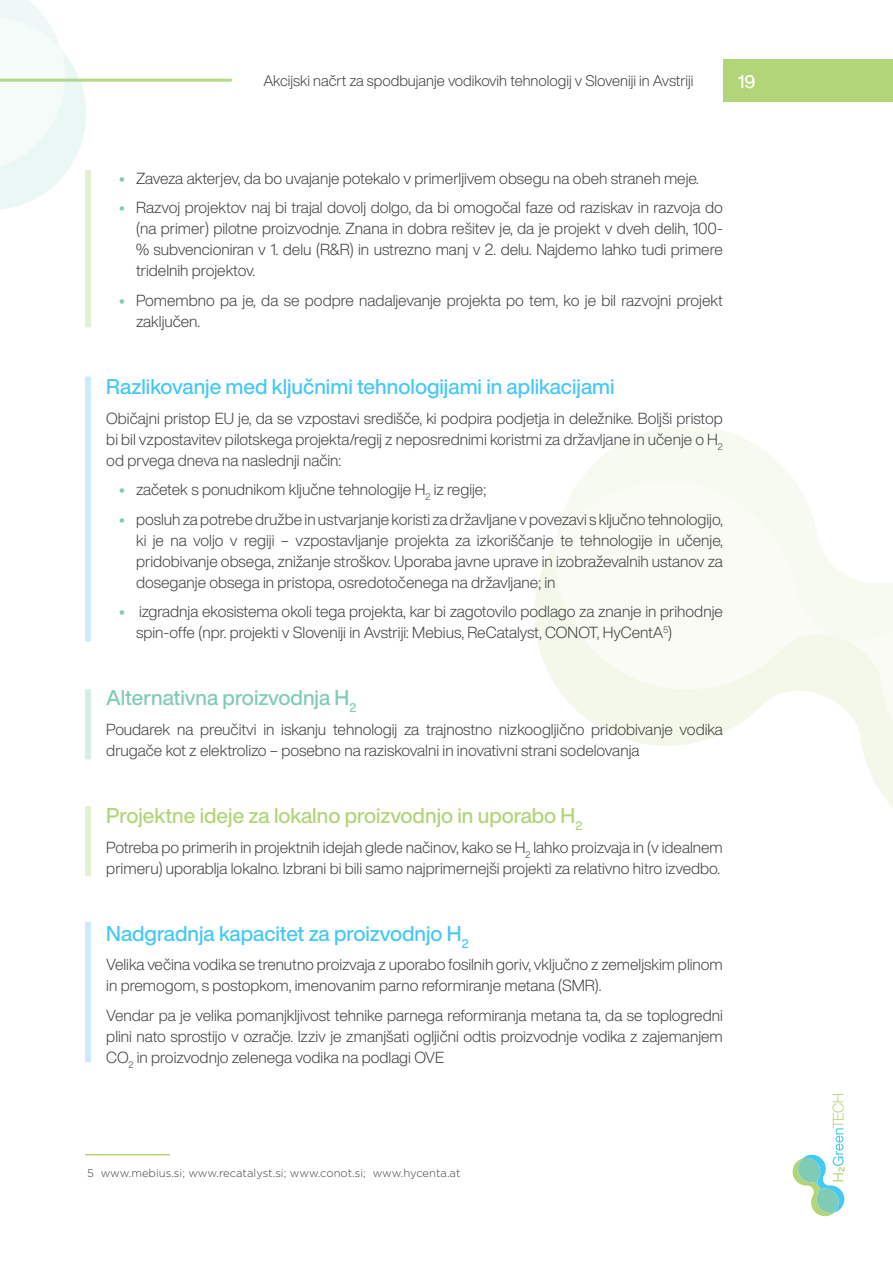
<style>
.page{position:relative;width:893px;height:1263px;background:#fff}
.page>*{position:absolute;margin:0;border:0;box-sizing:border-box;transform-origin:0 0}
.t1{font:500 21px "Helvetica Now Display";color:#44c8f5}
.t2{font:500 21px "Helvetica Now Display";color:#b1d577}
.t3{font:500 21px "Helvetica Now Display";color:#7ecbb6}
.t4{font:500 18px "Helvetica Now Display";color:#fff}
.t5{font:300 15.75px/21px "Helvetica Now Display";color:#414042}
.t6{font:300 15px "Helvetica Now Display";color:#414042}
.t7{font:300 11.25px "Gotham OT";color:#414042}
</style>
<div class="page">
<div style="left:723px;top:59px;width:170px;height:42px;background:#b1d577"></div>
<hr style="left:0;top:79px;width:232px;height:3px;background:#b8d984">
<svg style="left:792px;top:1094px;width:53px;height:123px"></svg>
<svg style="left:595px;top:426px;width:185px;height:38px;fill:#f6faf0"></svg>
<svg style="left:535px;top:553px;width:15px;height:122px;fill:#f3f8ea"></svg>
<svg style="left:550px;top:464px;width:343px;height:344px;fill:#f9fbf4"></svg>
<svg style="left:0;top:0;width:88px;height:328px"></svg>
<hr style="left:85px;top:1154px;width:85px;height:1px;background:#b1d577">
<div style="left:85px;top:170px;width:6px;height:157px;background:#e5f0d3"></div>
<div style="left:85px;top:376px;width:6px;height:266px;background:#ccecfc"></div>
<div style="left:85px;top:689px;width:6px;height:70px;background:#d7ede6"></div>
<div style="left:85px;top:806px;width:6px;height:70px;background:#e5f0d3"></div>
<div style="left:85px;top:922px;width:6px;height:140px;background:#ccecfc"></div>
<p class="t6" style="left:263px;top:71px;width:431px">Akcijski načrt za spodbujanje vodikovih tehnologij v Sloveniji in Avstriji</p>
<p class="t4" style="left:738px;top:69px;width:19px">19</p>
<p class="t5" style="left:136px;top:163px;width:588px;line-height:29.5px">Zaveza akterjev, da bo uvajanje potekalo v primerljivem obsegu na obeh straneh meje.<br>Razvoj projektov naj bi trajal dovolj dolgo, da bi omogočal faze od raziskav in razvoja do</p>
<p class="t5" style="left:136px;top:218px;width:588px;text-align:justify">(na primer) pilotne proizvodnje. Znana in dobra rešitev je, da je projekt v dveh delih, 100- % subvencioniran v 1. delu (R&amp;R) in ustrezno manj v 2. delu. Najdemo lahko tudi primere tridelnih projektov.</p>
<p class="t5" style="left:136px;top:290px;width:588px">Pomembno pa je, da se podpre nadaljevanje projekta po tem, ko je bil razvojni projekt zaključen.</p>
<h1 class="t1" style="left:106px;top:372px;width:510px">Razlikovanje med ključnimi tehnologijami in aplikacijami</h1>
<p class="t5" style="left:106px;top:407px;width:618px;text-align:justify">Običajni pristop EU je, da se vzpostavi središče, ki podpira podjetja in deležnike. Boljši pristop bi bil vzpostavitev pilotskega projekta/regij z neposrednimi koristmi za državljane in učenje o H<sub>2 </sub>od prvega dneva na naslednji način:</p>
<p class="t5" style="left:136px;top:475px;width:588px;line-height:29.5px">začetek s ponudnikom ključne tehnologije H<sub>2</sub> iz regije;<br>posluh za potrebe družbe in ustvarjanje koristi za državljane v povezavi s ključno tehnologijo,</p>
<p class="t5" style="left:136px;top:529px;width:588px;text-align:justify">ki je na voljo v regiji – vzpostavljanje projekta za izkoriščanje te tehnologije in učenje, pridobivanje obsega, znižanje stroškov. Uporaba javne uprave in izobraževalnih ustanov za doseganje obsega in pristopa, osredotočenega na državljane; in</p>
<p class="t5" style="left:136px;top:601px;width:588px">izgradnja ekosistema okoli tega projekta, kar bi zagotovilo podlago za znanje in prihodnje spin-offe (npr. projekti v Sloveniji in Avstriji: Mebius, ReCatalyst, CONOT, HyCentA<sup>5</sup>)</p>
<h1 class="t3" style="left:106px;top:683px;width:252px">Alternativna proizvodnja H<sub>2</sub></h1>
<p class="t5" style="left:106px;top:719px;width:618px">Poudarek na preučitvi in iskanju tehnologij za trajnostno nizkoogljično pridobivanje vodika drugače kot z elektrolizo – posebno na raziskovalni in inovativni strani sodelovanja</p>
<h1 class="t2" style="left:106px;top:801px;width:478px">Projektne ideje za lokalno proizvodnjo in uporabo H<sub>2</sub></h1>
<p class="t5" style="left:106px;top:836px;width:618px">Potreba po primerih in projektnih idejah glede načinov, kako se H<sub>2</sub> lahko proizvaja in (v idealnem primeru) uporablja lokalno. Izbrani bi bili samo najprimernejši projekti za relativno hitro izvedbo.</p>
<h1 class="t1" style="left:106px;top:919px;width:364px">Nadgradnja kapacitet za proizvodnjo H<sub>2</sub></h1>
<p class="t5" style="left:106px;top:954px;width:618px">Velika večina vodika se trenutno proizvaja z uporabo fosilnih goriv, vključno z zemeljskim plinom in premogom, s postopkom, imenovanim parno reformiranje metana (SMR).</p>
<p class="t5" style="left:106px;top:1004px;width:618px;text-align:justify">Vendar pa je velika pomanjkljivost tehnike parnega reformiranja metana ta, da se toplogredni plini nato sprostijo v ozračje. Izziv je zmanjšati ogljični odtis proizvodnje vodika z zajemanjem CO<sub>2</sub> in proizvodnjo zelenega vodika na podlagi OVE</p>
<p class="t7" style="left:87px;top:1167px;width:375px">5 www.mebius.si; www.recatalyst.si; www.conot.si; www.hycenta.at</p>
</div>
